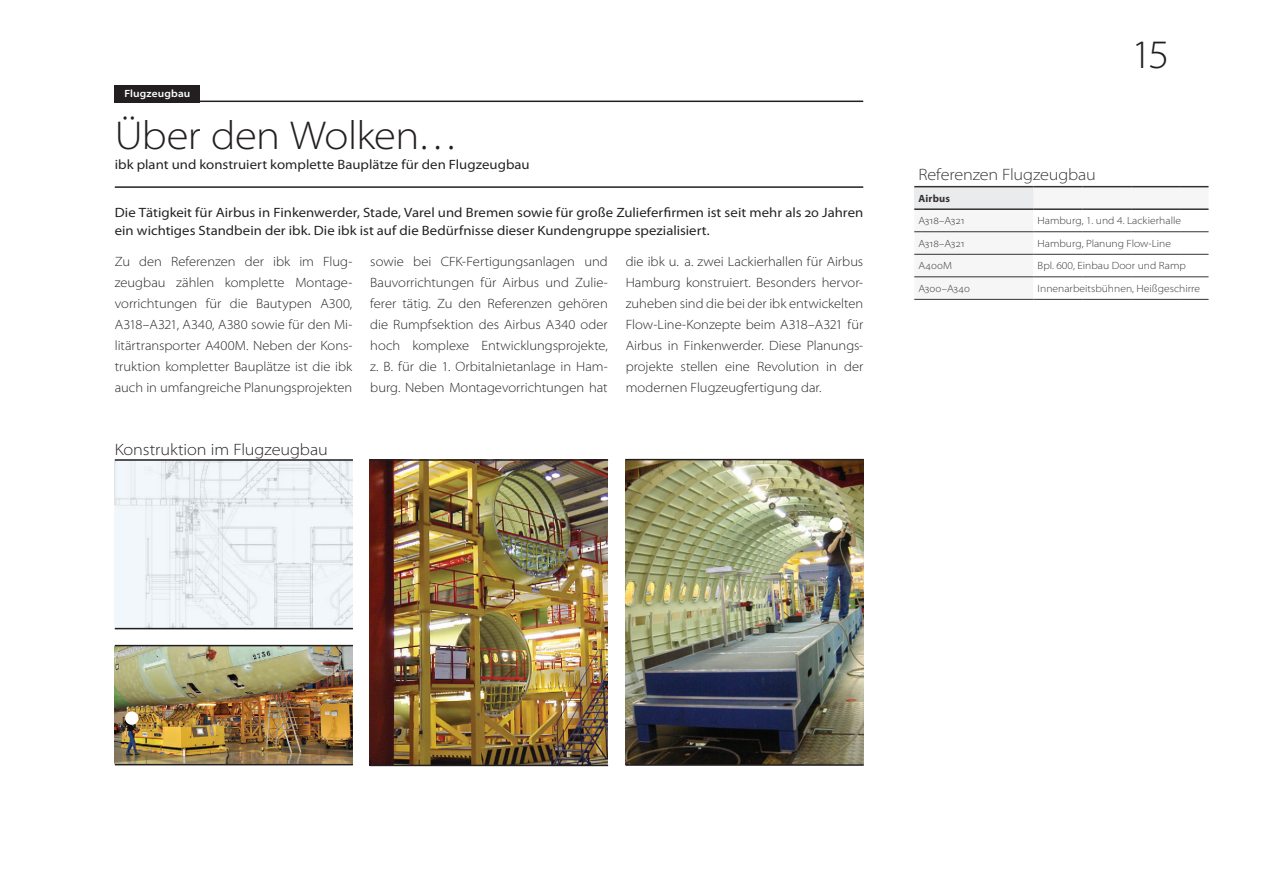
<style>
.page{position:relative;width:1263px;height:893px;background:#fff}
.page>*{position:absolute;margin:0;border:0;box-sizing:border-box;transform-origin:0 0}
.t1{font:300 semi-expanded 40.5px "Myriad Pro";letter-spacing:-.015em;color:#231f20}
.t2{font:300 semi-expanded 16.5px "Myriad Pro";letter-spacing:-.01em;color:#231f20}
.t3{font:300 semi-expanded 13.5px/21px "Myriad Pro";color:#231f20;text-align:justify}
.t4{font:semi-expanded 13.5px/18px "Myriad Pro";letter-spacing:.005em;color:#231f20}
.t5{font:300 semi-expanded 10.5px "Myriad Pro";color:#231f20}
.t6{font:600 semi-expanded 10.5px "Myriad Pro";letter-spacing:.015em;color:#fff}
.t7{font:700 10.5px "Myriad Pro";letter-spacing:.015em;color:#231f20}
</style>
<div class="page">
<img style="left:115px;top:461px;width:238px;height:167px">
<img style="left:115px;top:646px;width:238px;height:118px">
<img style="left:370px;top:461px;width:238px;height:304px">
<img style="left:625px;top:460px;width:238px;height:304px">
<div style="left:125px;top:711px;width:14px;height:14px;background:#fff;border-radius:50%"></div>
<div style="left:829px;top:517px;width:14px;height:14px;background:#fff;border-radius:50%"></div>
<svg style="left:914px;top:186px;width:294px;height:114px"></svg>
<hr style="left:914px;top:208px;width:119px;height:2px;background:#231f20">
<hr style="left:1033px;top:208px;width:49px;height:2px;background:#231f20">
<hr style="left:1082px;top:208px;width:49px;height:2px;background:#231f20">
<hr style="left:1131px;top:208px;width:49px;height:2px;background:#231f20">
<hr style="left:1180px;top:208px;width:28px;height:2px;background:#231f20">
<hr style="left:115px;top:645px;width:238px;height:1px;background:#231f20">
<hr style="left:115px;top:459px;width:238px;height:2px;background:#231f20">
<hr style="left:115px;top:628px;width:238px;height:1px;background:#231f20">
<hr style="left:115px;top:764px;width:238px;height:1px;background:#231f20">
<hr style="left:625px;top:459px;width:239px;height:1px;background:#231f20">
<hr style="left:625px;top:764px;width:239px;height:2px;background:#231f20">
<hr style="left:370px;top:459px;width:238px;height:2px;background:#231f20">
<hr style="left:370px;top:765px;width:238px;height:1px;background:#231f20">
<hr style="left:115px;top:186px;width:748px;height:2px;background:#231f20">
<hr style="left:200px;top:101px;width:663px;height:1px;background:#231f20">
<div style="left:115px;top:85px;width:85px;height:17px;background:#231f20"></div>
<p class="t6" style="left:124px;top:88px;width:67px">Flugzeugbau</p>
<h1 class="t1" style="left:115px;top:113px;width:345px">Über den Wolken…</h1>
<p class="t4" style="left:115px;top:156px;width:416px">ibk plant und konstruiert komplette Bauplätze für den Flugzeugbau</p>
<p class="t4" style="left:115px;top:204px;width:750px">Die Tätigkeit für Airbus in Finkenwerder, Stade, Varel und Bremen sowie für große Zulieferfirmen ist seit mehr als 20 Jahren ein wichtiges Standbein der ibk. Die ibk ist auf die Bedürfnisse dieser Kundengruppe spezialisiert.</p>
<p class="t3" style="left:115px;top:251px;width:239px">Zu den Referenzen der ibk im Flug&shy;zeugbau zählen komplette Montage&shy;vorrichtungen für die Bautypen A300, A318–A321, A340, A380 sowie für den Mi&shy;litärtransporter A400M. Neben der Kons&shy;truktion kompletter Bauplätze ist die ibk auch in umfangreiche Planungsprojekten</p>
<p class="t3" style="left:370px;top:251px;width:239px">sowie bei CFK-Fertigungsanlagen und Bauvorrichtungen für Airbus und Zulie&shy;ferer tätig. Zu den Referenzen gehören die Rumpfsektion des Airbus A340 oder hoch komplexe Entwicklungsprojekte, z. B. für die 1. Orbitalnietanlage in Ham&shy;burg. Neben Montagevorrichtungen hat</p>
<p class="t3" style="left:626px;top:251px;width:239px">die ibk u. a. zwei Lackierhallen für Airbus Hamburg konstruiert. Besonders hervor&shy;zuheben sind die bei der ibk entwickelten Flow-Line-Konzepte beim A318–A321 für Airbus in Finkenwerder. Diese Planungs&shy;projekte stellen eine Revolution in der modernen Flugzeugfertigung dar.</p>
<p class="t2" style="left:115px;top:440px;width:214px">Konstruktion im Flugzeugbau</p>
<h1 class="t1" style="left:1131px;top:32px;width:40px">15</h1>
<p class="t2" style="left:918px;top:165px;width:179px">Referenzen Flugzeugbau</p>
<p class="t7" style="left:918px;top:191px;width:33px">Airbus</p>
<p class="t5" style="left:918px;top:215px;width:47px">A318–A321</p>
<p class="t5" style="left:1037px;top:215px;width:145px">Hamburg, 1. und 4. Lackierhalle</p>
<p class="t5" style="left:918px;top:238px;width:47px">A318–A321</p>
<p class="t5" style="left:1037px;top:238px;width:135px">Hamburg, Planung Flow-Line</p>
<p class="t5" style="left:918px;top:260px;width:35px">A400M</p>
<p class="t5" style="left:1037px;top:260px;width:150px">Bpl. 600, Einbau Door und Ramp</p>
<p class="t5" style="left:918px;top:283px;width:53px">A300–A340</p>
<p class="t5" style="left:1037px;top:283px;width:164px">Innenarbeitsbühnen, Heißgeschirre</p>
</div>
